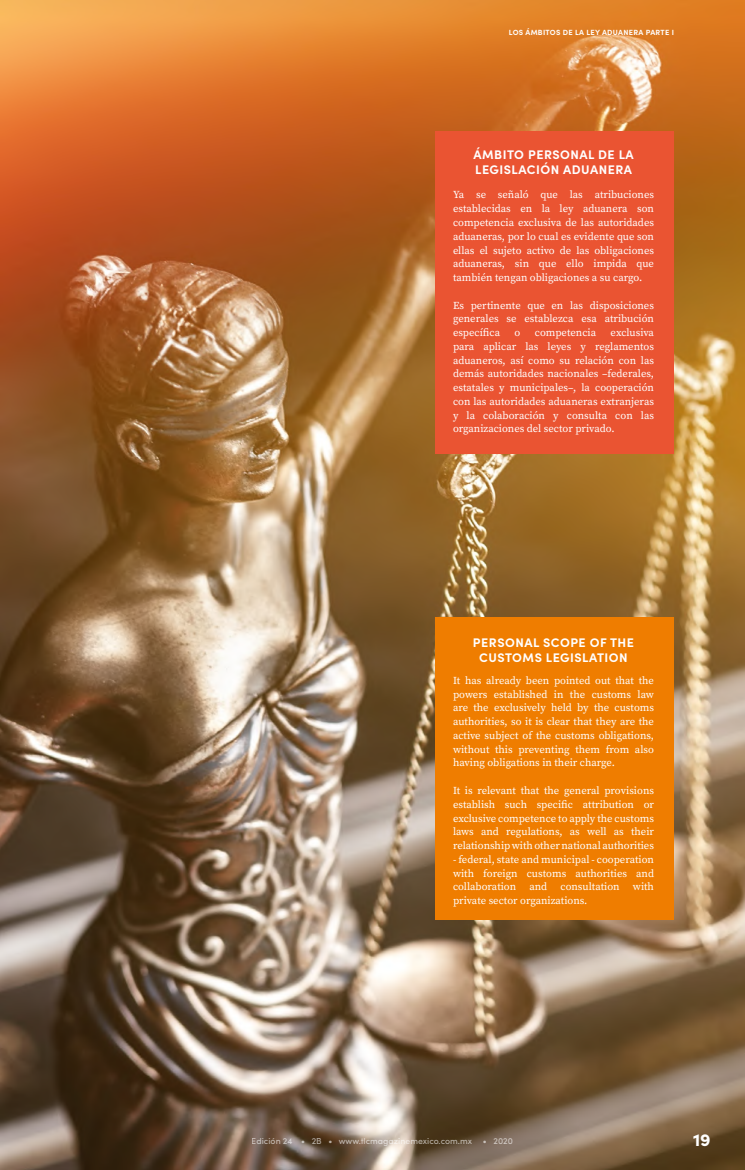
<style>
.page{position:relative;width:745px;height:1170px;background:#fff}
.page>*{position:absolute;margin:0;border:0;box-sizing:border-box;transform-origin:0 0}
.t1{font:900 17.5px "Sofia Pro";color:#fff}
.t2{font:700 12.5px/15px "Sofia Pro";letter-spacing:.04em;color:#fff}
.t3{font:10.62px/13.8px "Source Serif Pro";color:#fff;text-align:justify}
.t4{font:500 8.75px "Sofia Pro";color:#fff}
.t5{font:700 7.5px "Sofia Pro";letter-spacing:.04em;color:#fff}
</style>
<div class="page">
<img style="left:0;top:0;width:744px;height:1169px">
<div style="left:435px;top:131px;width:238px;height:323px;background:#ea5432"></div>
<div style="left:435px;top:617px;width:238px;height:303px;background:#ef7d00"></div>
<p class="t5" style="left:508px;top:26px;width:166px">LOS ÁMBITOS DE LA LEY ADUANERA PARTE I</p>
<p class="t2" style="left:473px;top:146px;width:162px">ÁMBITO PERSONAL DE LA<br>LEGISLACIÓN ADUANERA</p>
<p class="t3" style="left:452px;top:188px;width:202px">Ya se señaló que las atribuciones establecidas en la ley aduanera son competencia exclusiva de las autoridades aduaneras, por lo cual es evidente que son ellas el sujeto activo de las obligaciones aduaneras, sin que ello impida que también tengan obligaciones a su cargo.</p>
<p class="t3" style="left:452px;top:298px;width:202px">Es pertinente que en las disposiciones generales se establezca esa atribución específica</p>
<p class="t3" style="left:452px;top:325px;width:202px;text-indent:157px">exclusiva para aplicar las leyes y reglamentos aduaneros, así como su relación con las demás autoridades nacionales –federales, estatales y municipales–, la cooperación con las autoridades aduaneras extranjeras y la colaboración y consulta con las organizaciones del sector privado.</p>
<p class="t3" style="left:514px;top:325px;width:7px">o</p>
<p class="t3" style="left:534px;top:325px;width:63px">competencia</p>
<p class="t2" style="left:472px;top:634px;width:162px;text-align:center">PERSONAL SCOPE OF THE<br>CUSTOMS LEGISLATION</p>
<p class="t3" style="left:452px;top:673px;width:202px">It has already been pointed out that the powers established in the customs law are the exclusively held by the customs authorities, so it is clear that they are the active subject of the customs obligations, without this preventing them from also having obligations in their charge.</p>
<p class="t3" style="left:452px;top:783px;width:202px">It is relevant that the general provisions establish such specific attribution or exclusive competence to apply the customs laws and regulations, as well as their relationship with other national authorities</p>
<p class="t3" style="left:452px;top:852px;width:202px">- federal, state and municipal - cooperation with foreign customs authorities and collaboration and consultation with private sector organizations.</p>
<p class="t4" style="left:251px;top:1134px;width:262px">Edición 24 • 2B • www.tlcmagazinemexico.com.mx • 2020</p>
<h1 class="t1" style="left:692px;top:1125px;width:19px">19</h1>
</div>
